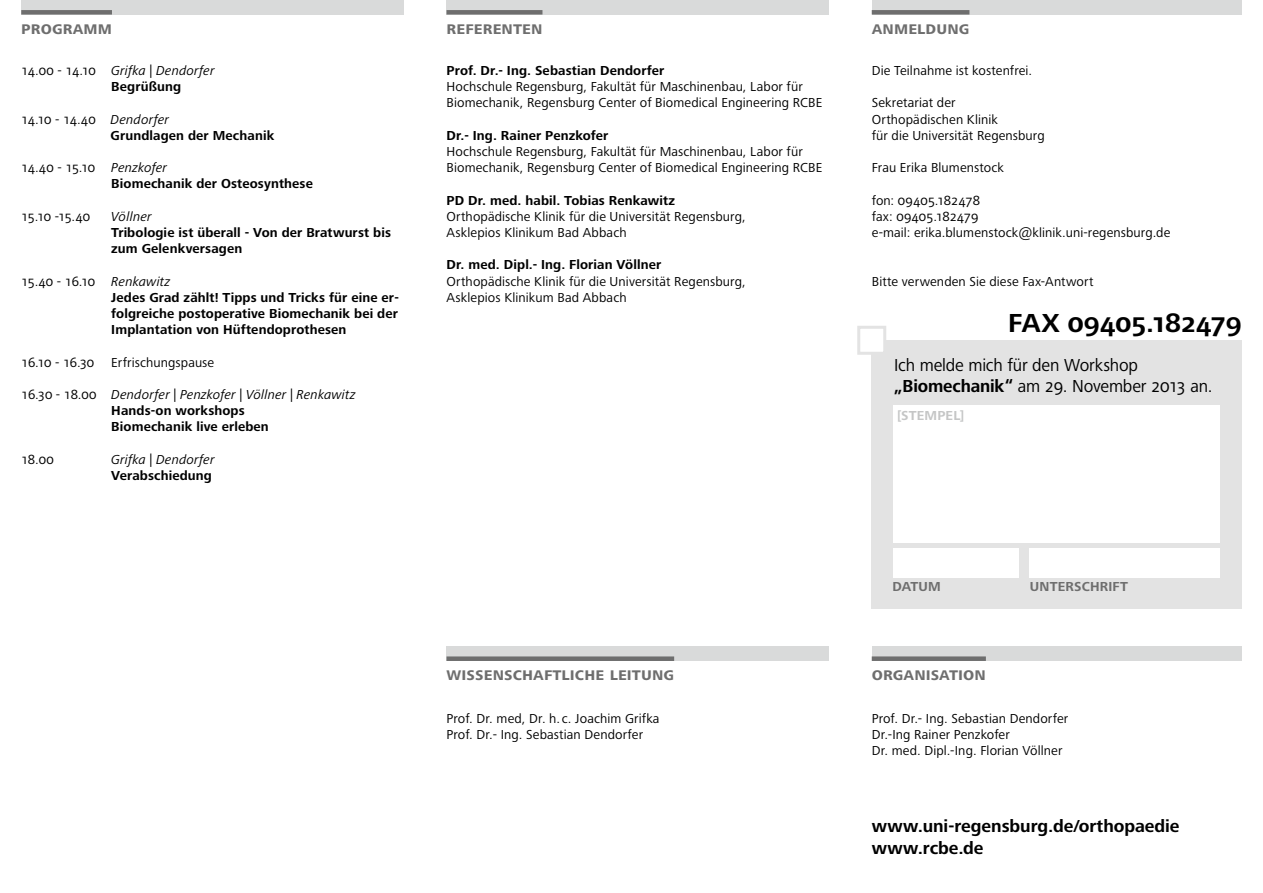
<style>
.page{position:relative;width:1263px;height:893px;background:#fff}
.page>*{position:absolute;margin:0;border:0;box-sizing:border-box;transform-origin:0 0}
.t1{font:700 27px "Frutiger Next LTW1 G";letter-spacing:-.025em;color:#000}
.t2{font:700 18px "Frutiger Next LTW1 G";letter-spacing:.005em;color:#6e6e6e}
.t3{font:18px/21.6px "Frutiger Next LTW1 G";letter-spacing:-.01em;color:#000}
.t4{font:700 18px/21.6px "Frutiger Next LTW1 G";color:#000}
.t5{font:13.5px/16.2px "Frutiger Next LTW1 G";letter-spacing:.01em;color:#000}
.t6{font:700 13.5px/16.2px "Frutiger Next LTW1 G";letter-spacing:.01em;color:#000}
.t7{font:italic 13.5px/16.2px "Frutiger Next LTW1 G";letter-spacing:.01em;color:#000}
.t8{font:700 13.5px "Frutiger Next LTW1 G";letter-spacing:.015em;color:#6e6e6e}
.t9{font:700 13.5px "Frutiger Next LTW1 G";letter-spacing:.015em;color:#c5c6c6}
.s1{font-style:normal}
.s2{font-weight:700;font-style:normal}
.s3{font-weight:400}
.s4{font-weight:400;font-style:italic}
.s5{font-weight:700}
</style>
<div class="page">
<div style="left:446px;top:0;width:383px;height:15px;background:#d9dada"></div>
<div style="left:21px;top:0;width:383px;height:15px;background:#d9dada"></div>
<div style="left:872px;top:0;width:370px;height:15px;background:#d9dada"></div>
<div style="left:446px;top:10px;width:96px;height:5px;background:#6e6e6e"></div>
<div style="left:21px;top:10px;width:91px;height:5px;background:#6e6e6e"></div>
<div style="left:872px;top:10px;width:97px;height:5px;background:#6e6e6e"></div>
<div style="left:872px;top:340px;width:370px;height:269px;background:#e3e3e3"></div>
<div style="left:893px;top:405px;width:326px;height:138px;background:#fff"></div>
<div style="left:893px;top:548px;width:126px;height:29px;background:#fff"></div>
<div style="left:1029px;top:548px;width:190px;height:29px;background:#fff"></div>
<div style="left:857px;top:326px;width:29px;height:29px;background:#fff;border:3px solid #e3e3e3"></div>
<div style="left:446px;top:646px;width:383px;height:15px;background:#d9dada"></div>
<div style="left:872px;top:646px;width:370px;height:15px;background:#d9dada"></div>
<div style="left:446px;top:656px;width:228px;height:5px;background:#6e6e6e"></div>
<div style="left:872px;top:656px;width:114px;height:5px;background:#6e6e6e"></div>
<h2 class="t2" style="left:21px;top:18px;width:92px">programm</h2>
<h2 class="t2" style="left:446px;top:18px;width:98px">referenten</h2>
<h2 class="t2" style="left:872px;top:18px;width:99px">anmeldung</h2>
<p class="t5" style="left:872px;top:63px;width:162px">Die Teilnahme ist kostenfrei.</p>
<p class="t5" style="left:872px;top:95px;width:174px">Sekretariat der<br>Orthopädischen Klinik<br>für die Universität Regensburg</p>
<p class="t5" style="left:872px;top:160px;width:134px">Frau Erika Blumenstock</p>
<p class="t5" style="left:872px;top:192px;width:300px">fon: 09405.182478<br>fax: 09405.182479<br>e-mail: erika.blumenstock@klinik.uni-regensburg.de</p>
<p class="t5" style="left:872px;top:273px;width:223px">Bitte verwenden Sie diese Fax-Antwort</p>
<p class="t7" style="left:111px;top:63px;width:105px;text-indent:-90px"><span class="s1">14.00 - 14.10</span> Grifka | Dendorfer<br><span class="s2">Begrüßung</span></p>
<p class="t6" style="left:111px;top:111px;width:165px;text-indent:-89px"><span class="s3">14.10 - 14.40</span> <span class="s4">Dendorfer<br></span>Grundlagen der Mechanik</p>
<p class="t6" style="left:111px;top:160px;width:203px;text-indent:-90px"><span class="s3">14.40 - 15.10</span> <span class="s4">Penzkofer<br></span>Biomechanik der Osteosynthese</p>
<p class="t5" style="left:21px;top:209px;width:70px">15.10 -15.40</p>
<p class="t7" style="left:111px;top:209px;width:42px">Völlner</p>
<p class="t6" style="left:111px;top:225px;width:281px">Tribologie ist überall - Von der Bratwurst bis zum Gelenkversagen</p>
<p class="t6" style="left:111px;top:273px;width:289px;text-indent:-90px"><span class="s3">15.40 - 16.10</span> <span class="s4">Renkawitz<br></span>Jedes Grad zählt! Tipps und Tricks für eine er&shy;folgreiche postoperative Biomechanik bei der Implantation von Hüftendoprothesen</p>
<p class="t5" style="left:21px;top:354px;width:74px">16.10 - 16.30</p>
<p class="t5" style="left:111px;top:354px;width:104px">Erfrischungspause</p>
<p class="t6" style="left:111px;top:387px;width:246px;text-indent:-90px"><span class="s3">16.30 - 18.00</span> <span class="s4">Dendorfer | Penzkofer | Völlner | Renkawitz<br></span>Hands-on workshops<br>Biomechanik live erleben</p>
<p class="t5" style="left:21px;top:452px;width:34px">18.00</p>
<p class="t7" style="left:111px;top:452px;width:105px">Grifka | Dendorfer</p>
<p class="t6" style="left:111px;top:468px;width:102px">Verabschiedung</p>
<p class="t6" style="left:446px;top:63px;width:219px">Prof. Dr.- Ing. Sebastian Dendorfer</p>
<p class="t5" style="left:446px;top:79px;width:377px">Hochschule Regensburg, Fakultät für Maschinenbau, Labor für<br>Biomechanik, Regensburg Center of Biomedical Engineering RCBE</p>
<p class="t6" style="left:446px;top:128px;width:163px">Dr.- Ing. Rainer Penzkofer</p>
<p class="t5" style="left:446px;top:144px;width:377px">Hochschule Regensburg, Fakultät für Maschinenbau, Labor für<br>Biomechanik, Regensburg Center of Biomedical Engineering RCBE</p>
<p class="t6" style="left:446px;top:192px;width:230px">PD Dr. med. habil. Tobias Renkawitz</p>
<p class="t5" style="left:446px;top:209px;width:301px">Orthopädische Klinik für die Universität Regensburg,<br>Asklepios Klinikum Bad Abbach</p>
<p class="t6" style="left:446px;top:257px;width:216px">Dr. med. Dipl.- Ing. Florian Völlner</p>
<p class="t5" style="left:446px;top:273px;width:301px">Orthopädische Klinik für die Universität Regensburg,<br>Asklepios Klinikum Bad Abbach</p>
<h1 class="t1" style="left:1008px;top:308px;width:235px">FAX 09405.182479</h1>
<h2 class="t3" style="left:894px;top:354px;width:320px">Ich melde mich für den Workshop <span class="s5">„Biomechanik“</span> am 29. November 2013 an.</h2>
<p class="t9" style="left:897px;top:408px;width:69px">[STEMPEL]</p>
<h2 class="t2" style="left:446px;top:664px;width:229px">wissenschaftliche leitung</h2>
<p class="t5" style="left:446px;top:711px;width:215px">Prof. Dr. med, Dr. h. c. Joachim Grifka<br>Prof. Dr.- Ing. Sebastian Dendorfer</p>
<p class="t8" style="left:892px;top:579px;width:50px">DATUM</p>
<p class="t8" style="left:1030px;top:579px;width:100px">UNTERSCHRIFT</p>
<h2 class="t2" style="left:872px;top:664px;width:116px">organisation</h2>
<p class="t5" style="left:872px;top:711px;width:198px">Prof. Dr.- Ing. Sebastian Dendorfer<br>Dr.-Ing Rainer Penzkofer<br>Dr. med. Dipl.-Ing. Florian Völlner</p>
<h2 class="t4" style="left:872px;top:816px;width:309px">www.uni-regensburg.de/orthopaedie www.rcbe.de</h2>
</div>
